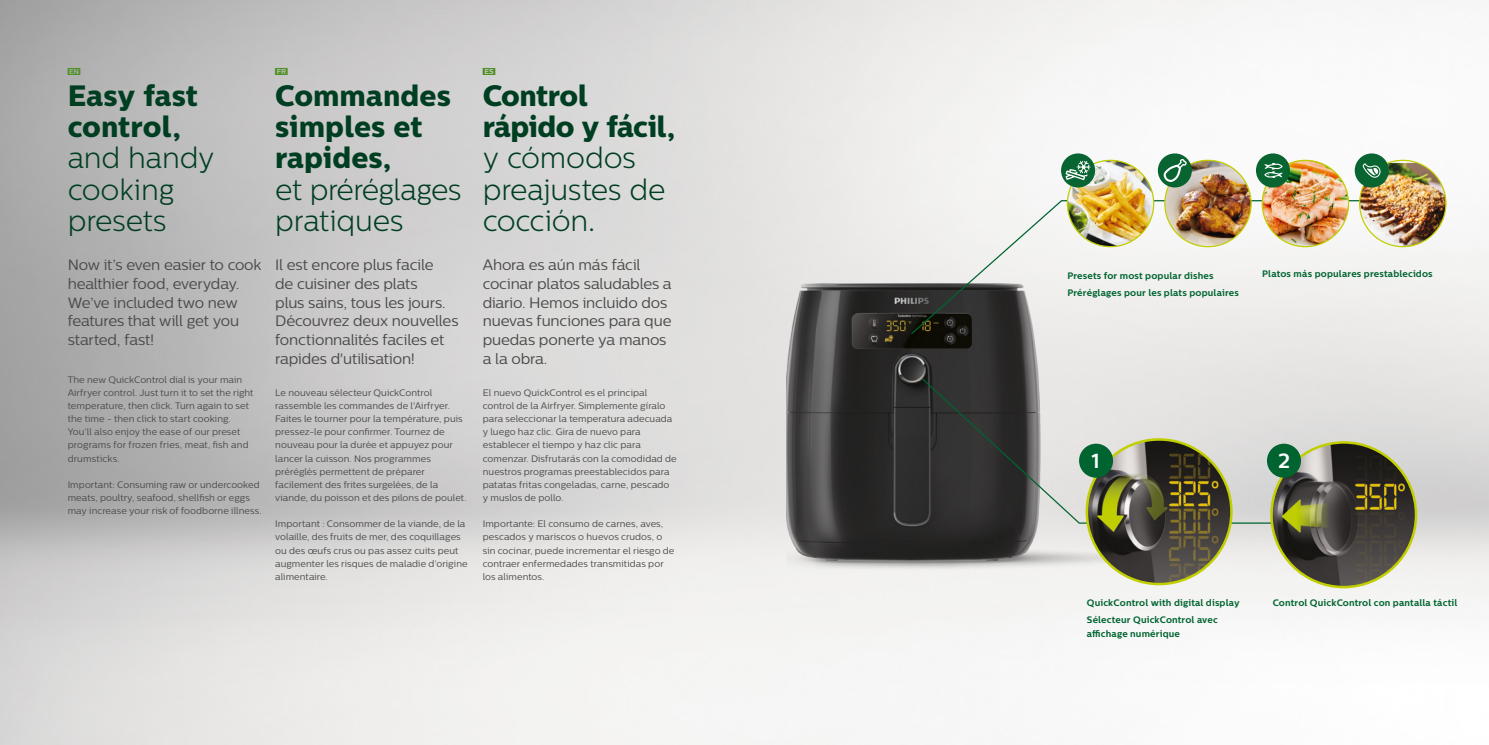
<style>
.page{position:relative;width:1489px;height:745px;background:#fff}
.page>*{position:absolute;margin:0;border:0;box-sizing:border-box;transform-origin:0 0}
.t1{font:300 29.38px/31.2px "Centrale Sans";letter-spacing:-.01em;color:#003e22}
.t2{font:800 29.38px/31.2px "Centrale Sans";letter-spacing:-.005em;color:#003e22}
.t3{font:700 20.25px "Centrale Sans";color:#fff}
.t4{font:15px/18.8px "Centrale Sans";letter-spacing:-.01em;color:#4a4a49}
.t5{font:10px "Language Marks Solid 2.8 Small";color:#519127}
.t6{font:9.38px/13.1px "Centrale Sans";letter-spacing:.005em;color:#4a4a49}
.t7{font:700 9.38px/13.8px "Centrale Sans";letter-spacing:.015em;color:#006430}
</style>
<div class="page">
<img style="left:0;top:0;width:1488px;height:744px">
<img style="left:786px;top:283px;width:331px;height:359px">
<svg style="left:909px;top:199px;width:472px;height:136px"></svg>
<svg style="left:920px;top:376px;width:493px;height:148px;background:#a6a6a3"></svg>
<img style="left:1067px;top:160px;width:86px;height:86px;border-radius:43px">
<img style="left:1164px;top:160px;width:86px;height:86px;border-radius:43px">
<img style="left:1262px;top:160px;width:86px;height:86px;border-radius:43px">
<img style="left:1359px;top:163px;width:86px;height:83px">
<div style="left:1060px;top:153px;width:35px;height:34px;background:#086430;border-radius:50%"></div>
<svg style="left:1065px;top:161px;width:25px;height:19px"></svg>
<div style="left:1157px;top:153px;width:34px;height:34px;background:#086430;border-radius:50%"></div>
<svg style="left:1163px;top:159px;width:23px;height:23px"></svg>
<div style="left:1255px;top:153px;width:34px;height:34px;background:#086430;border-radius:50%"></div>
<svg style="left:1264px;top:163px;width:18px;height:15px"></svg>
<div style="left:1354px;top:153px;width:34px;height:34px;background:#086430;border-radius:50%"></div>
<svg style="left:1362px;top:163px;width:18px;height:15px"></svg>
<img style="left:1086px;top:439px;width:145px;height:144px;border-radius:72px">
<img style="left:1271px;top:442px;width:144px;height:144px;border-radius:72px">
<div style="left:1078px;top:443px;width:34px;height:34px;background:#006430;border-radius:50%"></div>
<div style="left:1266px;top:443px;width:34px;height:34px;background:#006430;border-radius:50%"></div>
<p class="t5" style="left:68px;top:65px;width:18px">e</p>
<h1 class="t2" style="left:68px;top:81px;width:132px">Easy fast control,</h1>
<h1 class="t1" style="left:68px;top:142px;width:148px">and handy cooking presets</h1>
<h3 class="t4" style="left:68px;top:255px;width:195px">Now it’s even easier to cook healthier food, everyday.<br>We’ve included two new features that will get you started, fast!</h3>
<p class="t6" style="left:68px;top:372px;width:187px">The new QuickControl dial is your main Airfryer control. Just turn it to set the right temperature, then click. Turn again to set the time - then click to start cooking.<br>You’ll also enjoy the ease of our preset programs for frozen fries, meat, fish and drumsticks.</p>
<p class="t6" style="left:68px;top:477px;width:195px">Important: Consuming raw or undercooked meats, poultry, seafood, shellfish or eggs may increase your risk of foodborne illness.</p>
<p class="t5" style="left:275px;top:65px;width:18px">f</p>
<h1 class="t2" style="left:275px;top:81px;width:177px">Commandes simples et rapides,</h1>
<h1 class="t1" style="left:275px;top:174px;width:188px">et préréglages pratiques</h1>
<h3 class="t4" style="left:275px;top:255px;width:185px">Il est encore plus facile<br>de cuisiner des plats<br>plus sains, tous les jours.<br>Découvrez deux nouvelles fonctionnalités faciles et rapides d'utilisation!</h3>
<p class="t6" style="left:275px;top:385px;width:193px">Le nouveau sélecteur QuickControl rassemble les commandes de l'Airfryer.<br>Faites le tourner pour la température, puis pressez-le pour confirmer. Tournez de nouveau pour la durée et appuyez pour lancer la cuisson. Nos programmes préréglés permettent de préparer facilement des frites surgelées, de la viande, du poisson et des pilons de poulet.</p>
<p class="t6" style="left:275px;top:517px;width:194px">Important : Consommer de la viande, de la volaille, des fruits de mer, des coquillages ou des œufs crus ou pas assez cuits peut augmenter les risques de maladie d’origine alimentaire.</p>
<p class="t5" style="left:482px;top:65px;width:18px">E</p>
<h1 class="t2" style="left:482px;top:81px;width:194px">Control rápido y fácil,</h1>
<h1 class="t1" style="left:482px;top:142px;width:184px">y cómodos preajustes de cocción.</h1>
<h3 class="t4" style="left:482px;top:255px;width:190px">Ahora es aún más fácil cocinar platos saludables a diario. Hemos incluido dos nuevas funciones para que puedas ponerte ya manos a la obra.</h3>
<p class="t6" style="left:482px;top:385px;width:195px">El nuevo QuickControl es el principal control de la Airfryer. Simplemente gíralo para seleccionar la temperatura adecuada y luego haz clic. Gira de nuevo para establecer el tiempo y haz clic para comenzar. Disfrutarás con la comodidad de nuestros programas preestablecidos para patatas fritas congeladas, carne, pescado y muslos de pollo.</p>
<p class="t6" style="left:482px;top:517px;width:193px">Importante: El consumo de carnes, aves, pescados y mariscos o huevos crudos, o sin cocinar, puede incrementar el riesgo de contraer enfermedades transmitidas por los alimentos.</p>
<p class="t7" style="left:1067px;top:269px;width:148px">Presets for most popular dishes</p>
<p class="t7" style="left:1262px;top:267px;width:172px">Platos más populares prestablecidos</p>
<p class="t7" style="left:1067px;top:286px;width:173px">Préréglages pour les plats populaires</p>
<h2 class="t3" style="left:1091px;top:448px;width:10px">1</h2>
<h2 class="t3" style="left:1277px;top:448px;width:13px">2</h2>
<p class="t7" style="left:1086px;top:596px;width:154px">QuickControl with digital display</p>
<p class="t7" style="left:1272px;top:596px;width:186px">Control QuickControl con pantalla táctil</p>
<p class="t7" style="left:1086px;top:613px;width:132px">Sélecteur QuickControl avec affichage numérique</p>
</div>
